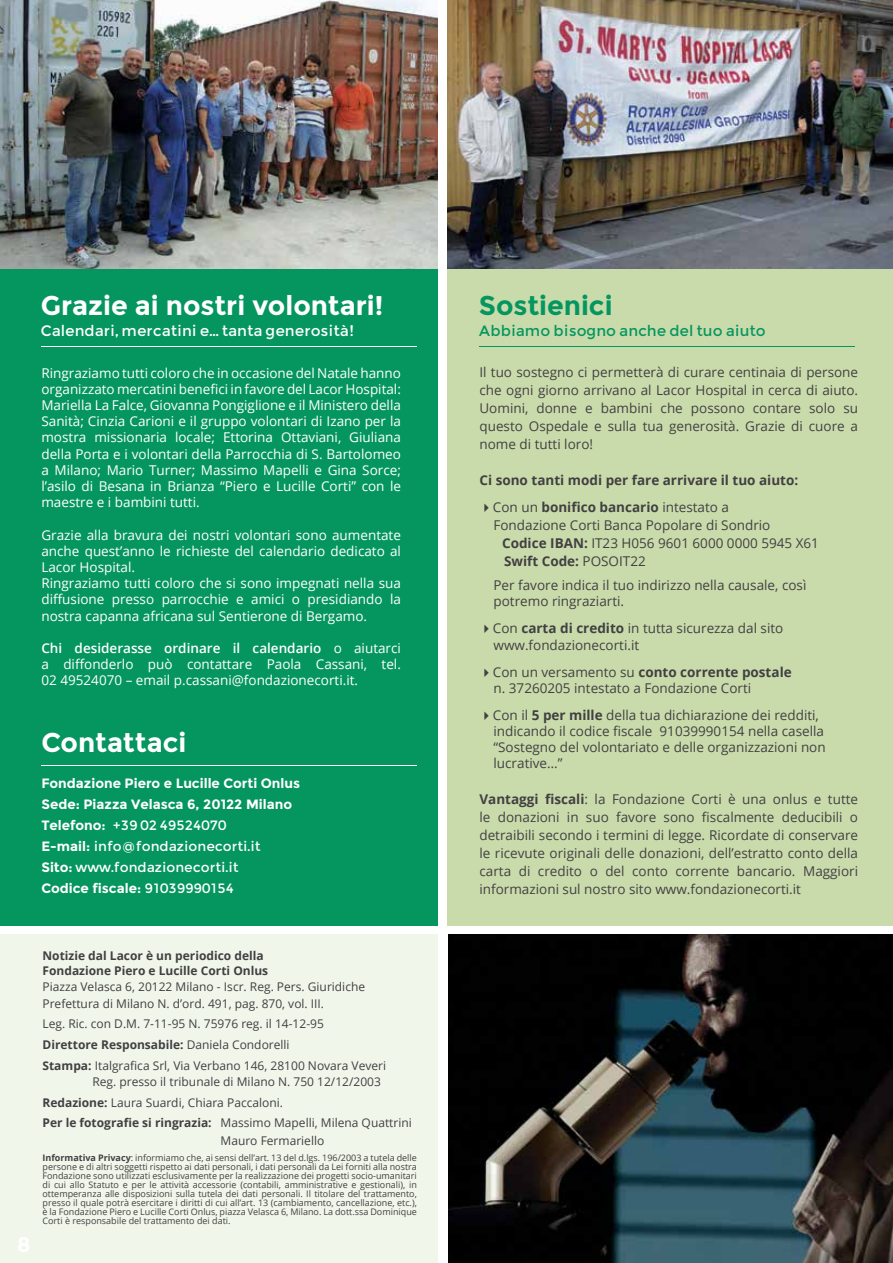
<style>
.page{position:relative;width:893px;height:1263px;background:#fff}
.page>*{position:absolute;margin:0;border:0;box-sizing:border-box;transform-origin:0 0}
.t1{font:700 27px "Montserrat";color:#fff}
.t2{font:700 27px "Montserrat";color:#059660}
.t3{font:15px "Montserrat";color:#fff}
.t4{font:15px "Montserrat";color:#059660}
.t5{font:13.5px/18px "Open Sans";color:#414042}
.t6{font:13.5px/16.2px "Open Sans";color:#fff;text-align:justify}
.t7{font:700 13.5px/21px "Montserrat";color:#fff}
.t8{font:700 13.5px "Open Sans";color:#414042}
.t9{font:12px/20.7px "Open Sans";color:#414042}
.t10{font:700 12px/14.4px "Open Sans";color:#414042}
.t11{font:9px/9px "Open Sans";color:#414042;text-align:justify}
.s1{font-weight:600}
.s2{font-weight:400}
.s3{font-weight:700}
</style>
<div class="page">
<div style="left:0;top:934px;width:438px;height:329px;background:#f1f6eb"></div>
<div style="left:0;top:269px;width:438px;height:657px;background:#059660"></div>
<div style="left:448px;top:269px;width:445px;height:657px;background:#cadbab"></div>
<hr style="left:41px;top:347px;width:376px;height:1px;background:#fff">
<hr style="left:41px;top:766px;width:376px;height:1px;background:#fff">
<img style="left:0;top:0;width:438px;height:269px">
<img style="left:448px;top:0;width:445px;height:269px">
<img style="left:448px;top:934px;width:445px;height:329px">
<hr style="left:479px;top:347px;width:375px;height:1px;background:#059660">
<h1 class="t1" style="left:41px;top:290px;width:344px">Grazie ai nostri volontari!</h1>
<p class="t3" style="left:41px;top:322px;width:315px">Calendari, mercatini e… tanta generosità!</p>
<p class="t6" style="left:41px;top:364px;width:361px">Ringraziamo tutti coloro che in occasione del Natale hanno organizzato mercatini benefici in favore del Lacor Hospital:<br>Mariella La Falce, Giovanna Pongiglione e il Ministero della Sanità; Cinzia Carioni e il gruppo volontari di Izano per la mostra missionaria locale; Ettorina Ottaviani, Giuliana della Porta e i volontari della Parrocchia di S. Bartolomeo a Milano; Mario Turner; Massimo Mapelli e Gina Sorce; l’asilo di Besana in Brianza “Piero e Lucille Corti” con le maestre e i bambini tutti.</p>
<p class="t6" style="left:41px;top:526px;width:361px;text-align:left">Grazie alla bravura dei nostri volontari sono aumentate anche quest’anno le richieste del calendario dedicato al Lacor Hospital.<br>Ringraziamo tutti coloro che si sono impegnati nella sua diffusione presso parrocchie e amici o presidiando la nostra capanna africana sul Sentierone di Bergamo.</p>
<p class="t6" style="left:41px;top:640px;width:361px"><span class="s1">Chi desiderasse ordinare il calendario</span> o aiutarci a diffonderlo può contattare Paola Cassani, tel.<br>02 49524070 – email p.cassani@fondazionecorti.it.</p>
<h1 class="t1" style="left:41px;top:726px;width:146px">Contattaci</h1>
<p class="t7" style="left:41px;top:773px;width:260px">Fondazione Piero e Lucille Corti Onlus Sede: Piazza Velasca 6, 20122 Milano Telefono: <span class="s2">+39 02 49524070<br></span>E-mail: <span class="s2">info@fondazionecorti.it<br></span>Sito: <span class="s2">www.fondazionecorti.it<br></span>Codice fiscale: <span class="s2">91039990154</span></p>
<p class="t10" style="left:43px;top:948px;width:227px">Notizie dal Lacor è un periodico della<br>Fondazione Piero e Lucille Corti Onlus</p>
<p class="t9" style="left:43px;top:978px;width:324px;line-height:16.5px">Piazza Velasca 6, 20122 Milano - Iscr. Reg. Pers. Giuridiche<br>Prefettura di Milano N. d’ord. 491, pag. 870, vol. III.</p>
<p class="t9" style="left:43px;top:1013px;width:345px">Leg. Ric. con D.M. 7-11-95 N. 75976 reg. il 14-12-95<br><span class="s3">Direttore Responsabile:</span> Daniela Condorelli<br><span class="s3">Stampa:</span> Italgrafica Srl, Via Verbano 146, 28100 Novara Veveri</p>
<p class="t9" style="left:43px;top:1071px;width:371px;line-height:20.2px;text-indent:50px">Reg. presso il tribunale di Milano N. 750 12/12/2003<br><span class="s3">Redazione:</span> Laura Suardi, Chiara Paccaloni.<br><span class="s3">Per le fotografie si ringrazia:</span> Massimo Mapelli, Milena Quattrini</p>
<p class="t9" style="left:221px;top:1130px;width:105px">Mauro Fermariello</p>
<p class="t11" style="left:43px;top:1152px;width:376px"><span class="s3">Informativa Privacy</span>: informiamo che, ai sensi dell’art. 13 del d.lgs. 196/2003 a tutela delle persone e di altri soggetti rispetto ai dati personali, i dati personali da Lei forniti alla nostra Fondazione sono utilizzati esclusivamente per la realizzazione dei progetti socio-umanitari di cui allo Statuto e per le attività accessorie (contabili, amministrative e gestionali), in ottemperanza alle disposizioni sulla tutela dei dati personali. Il titolare del trattamento, presso il quale potrà esercitare i diritti di cui all’art. 13 (cambiamento, cancellazione, etc.), è la Fondazione Piero e Lucille Corti Onlus, piazza Velasca 6, Milano. La dott.ssa Dominique Corti è responsabile del trattamento dei dati.</p>
<h1 class="t2" style="left:479px;top:290px;width:135px">Sostienici</h1>
<p class="t4" style="left:479px;top:322px;width:288px">Abbiamo bisogno anche del tuo aiuto</p>
<p class="t5" style="left:479px;top:363px;width:380px;text-align:justify">Il tuo sostegno ci permetterà di curare centinaia di persone che ogni giorno arrivano al Lacor Hospital in cerca di aiuto.<br>Uomini, donne e bambini che possono contare solo su questo Ospedale e sulla tua generosità. Grazie di cuore a nome di tutti loro!</p>
<p class="t8" style="left:479px;top:471px;width:320px">Ci sono tanti modi per fare arrivare il tuo aiuto:</p>
<p class="t8" style="left:479px;top:498px;width:251px">✔<span class="s2">Con un</span> bonifico bancario <span class="s2">intestato a</span></p>
<p class="t5" style="left:493px;top:516px;width:278px">Fondazione Corti Banca Popolare di Sondrio</p>
<p class="t5" style="left:502px;top:534px;width:318px"><span class="s3">Codice IBAN:</span> IT23 H056 9601 6000 0000 5945 X61</p>
<p class="t8" style="left:504px;top:552px;width:143px">Swift Code: <span class="s2">POSOIT22</span></p>
<p class="t5" style="left:493px;top:577px;width:314px;line-height:16.2px">Per favore indica il tuo indirizzo nella causale, così potremo ringraziarti.</p>
<p class="t5" style="left:493px;top:620px;width:291px;line-height:16.2px;text-indent:-14px">✔Con <span class="s3">carta di credito</span> in tutta sicurezza dal sito www.fondazionecorti.it</p>
<p class="t5" style="left:493px;top:663px;width:300px;line-height:16.2px;text-indent:-14px">✔Con un versamento su <span class="s3">conto corrente postale </span>n. 37260205 intestato a Fondazione Corti</p>
<p class="t5" style="left:493px;top:706px;width:334px;line-height:16.2px;text-indent:-14px">✔Con il <span class="s3">5 per mille</span> della tua dichiarazione dei redditi, indicando il codice fiscale 91039990154 nella casella “Sostegno del volontariato e delle organizzazioni non lucrative…”</p>
<p class="t5" style="left:479px;top:790px;width:380px;text-align:justify"><span class="s3">Vantaggi fiscali</span>: la Fondazione Corti è una onlus e tutte le donazioni in suo favore sono fiscalmente deducibili o detraibili secondo i termini di legge. Ricordate di conservare le ricevute originali delle donazioni, dell’estratto conto della carta di credito o del conto corrente bancario. Maggiori informazioni sul nostro sito www.fondazionecorti.it</p>
</div>
